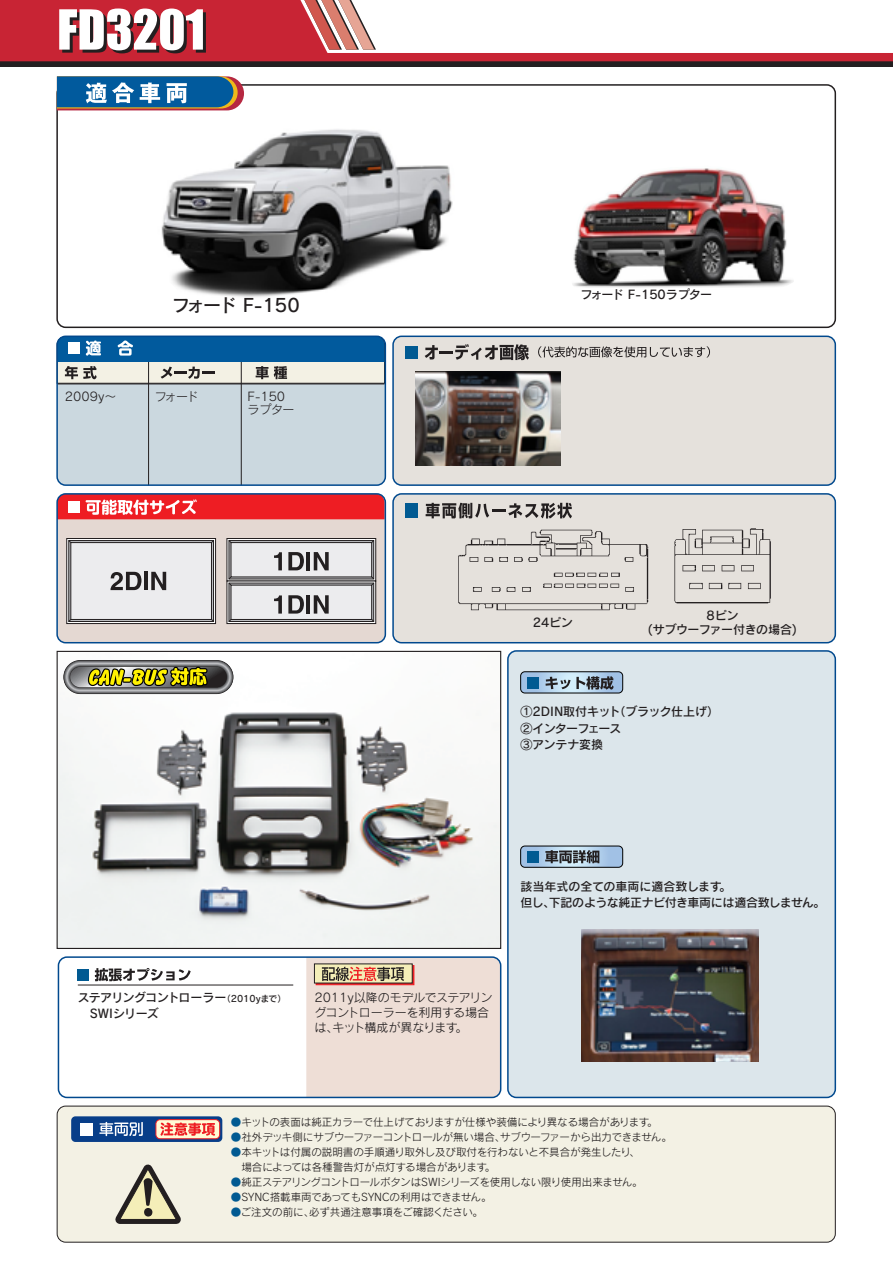
<style>
.page{position:relative;width:893px;height:1263px;background:#fff}
.page>*{position:absolute;margin:0;border:0;box-sizing:border-box;transform-origin:0 0}
.t1{font:51px "Impact";color:#fff}
.t2{font:18px "Rodin Pro DB";letter-spacing:-.08em;color:#231f20}
.t3{font:12px/16.5px "Rodin Pro DB";letter-spacing:-.025em;color:#231f20}
.t4{font:12px/15px "Rodin Pro M";letter-spacing:-.005em;color:#231f20}
.t5{font:12px/16.5px "Rodin Pro DB";letter-spacing:-.05em;color:#231f20}
.t6{font:10.5px/15px "Rodin Pro M";color:#231f20}
.t7{font:10.5px "Rodin Pro M";letter-spacing:-.03em;color:#231f20}
.t8{font:10.5px "Rodin Pro M";letter-spacing:-.04em;color:#231f20}
.s1{font-size:9px}
.s2{color:#015a92}
</style>
<div class="page">
<svg style="left:0;top:61px;width:893px;height:6px;background:#2b1f21"></svg>
<svg style="left:0;top:0;width:893px;height:61px"></svg>
<div style="left:57px;top:494px;width:328px;height:149px;background:#e4d8d2;border-radius:9px"></div>
<div style="left:57px;top:336px;width:328px;height:149px;background:#cbd8df;border-radius:9px"></div>
<div style="left:57px;top:1106px;width:778px;height:136px;background:#f3f1e4;border-radius:9px"></div>
<div style="left:57px;top:1106px;width:778px;height:136px;border:1px solid #231f20;border-radius:9px"></div>
<div style="left:393px;top:336px;width:442px;height:149px;background:#e5e1dc;border-radius:9px"></div>
<div style="left:392px;top:336px;width:444px;height:150px;border:2px solid #01498e;border-radius:9px"></div>
<div style="left:393px;top:494px;width:442px;height:149px;background:#e5e1dc;border-radius:9px"></div>
<div style="left:392px;top:493px;width:444px;height:150px;border:2px solid #01498e;border-radius:9px"></div>
<hr style="left:148px;top:336px;width:1px;height:149px;background:#231f20">
<hr style="left:241px;top:336px;width:1px;height:149px;background:#231f20">
<div style="left:56px;top:84px;width:780px;height:244px;border:2px solid #231f20;border-radius:9px"></div>
<div style="left:56px;top:493px;width:330px;height:150px;border:2px solid #01498e;border-radius:9px"></div>
<hr style="left:58px;top:384px;width:327px;height:1px;background:#231f20">
<div style="left:508px;top:651px;width:327px;height:446px;background:#dce6eb;border-radius:9px"></div>
<div style="left:507px;top:650px;width:329px;height:448px;border:2px solid #01498e;border-radius:9px"></div>
<div style="left:56px;top:336px;width:330px;height:150px;border:2px solid #01498e;border-radius:9px"></div>
<div style="left:58px;top:956px;width:443px;height:142px;border:2px solid #01498e;border-radius:9px"></div>
<img style="left:161px;top:129px;width:292px;height:168px">
<img style="left:573px;top:168px;width:221px;height:120px">
<img style="left:416px;top:372px;width:144px;height:93px">
<img style="left:458px;top:528px;width:313px;height:83px">
<img style="left:582px;top:929px;width:176px;height:132px">
<img style="left:59px;top:660px;width:440px;height:287px">
<div style="left:57px;top:651px;width:444px;height:298px;border:1px solid #231f20"></div>
<svg style="left:57px;top:76px;width:187px;height:34px;background:#4b799f"></svg>
<div style="left:405px;top:346px;width:13px;height:13px;background:#015a92"></div>
<svg style="left:425px;top:344px;width:104px;height:16px"></svg>
<div style="left:405px;top:504px;width:13px;height:14px;background:#015a92"></div>
<svg style="left:426px;top:503px;width:146px;height:15px"></svg>
<svg style="left:115px;top:1164px;width:66px;height:60px"></svg>
<div style="left:144px;top:1208px;width:8px;height:9px;background:#231f20;border-radius:50%"></div>
<div style="left:71px;top:1116px;width:151px;height:26px;background:#083e89;border-radius:4px"></div>
<div style="left:156px;top:1119px;width:64px;height:20px;background:#fffbd6;border-radius:4px"></div>
<div style="left:156px;top:1119px;width:64px;height:20px;border:1px solid #ee1d23;border-radius:4px"></div>
<svg style="left:160px;top:1122px;width:55px;height:14px"></svg>
<div style="left:80px;top:1122px;width:13px;height:13px;background:#fff"></div>
<svg style="left:99px;top:1122px;width:44px;height:14px"></svg>
<div style="left:77px;top:969px;width:12px;height:12px;background:#015a92"></div>
<svg style="left:95px;top:968px;width:96px;height:13px"></svg>
<hr style="left:78px;top:985px;width:215px;height:1px;background:#231f20">
<svg style="left:306px;top:957px;width:195px;height:140px;background:#e7d6cd"></svg>
<svg style="left:57px;top:336px;width:328px;height:48px;background:#6895b2"></svg>
<svg style="left:57px;top:494px;width:328px;height:25px;background:#e8373f"></svg>
<div style="left:520px;top:671px;width:103px;height:22px;border:1px solid #000;border-radius:4px"></div>
<svg style="left:521px;top:672px;width:102px;height:21px;background:#87a1b7"></svg>
<svg style="left:521px;top:846px;width:102px;height:21px;background:#8099b0"></svg>
<svg style="left:538px;top:346px;width:172px;height:11px"></svg>
<svg style="left:67px;top:538px;width:149px;height:86px"></svg>
<svg style="left:69px;top:540px;width:145px;height:82px"></svg>
<div style="left:71px;top:542px;width:141px;height:78px;background:#ececee;border:1px solid #231f20"></div>
<svg style="left:110px;top:572px;width:31px;height:18px"></svg>
<hr style="left:144px;top:572px;width:4px;height:18px;background:#231f20">
<svg style="left:151px;top:572px;width:15px;height:18px"></svg>
<svg style="left:227px;top:538px;width:149px;height:43px"></svg>
<svg style="left:229px;top:540px;width:145px;height:39px"></svg>
<div style="left:231px;top:542px;width:141px;height:35px;background:#ececee;border:1px solid #231f20"></div>
<svg style="left:227px;top:581px;width:149px;height:43px"></svg>
<svg style="left:229px;top:583px;width:145px;height:39px"></svg>
<div style="left:231px;top:585px;width:141px;height:35px;background:#ececee;border:1px solid #231f20"></div>
<svg style="left:229px;top:576px;width:2px;height:9px"></svg>
<svg style="left:371px;top:576px;width:3px;height:9px"></svg>
<svg style="left:274px;top:552px;width:8px;height:18px"></svg>
<svg style="left:288px;top:552px;width:16px;height:18px"></svg>
<hr style="left:306px;top:552px;width:4px;height:18px;background:#231f20">
<svg style="left:314px;top:552px;width:15px;height:18px"></svg>
<svg style="left:274px;top:595px;width:8px;height:19px"></svg>
<svg style="left:288px;top:595px;width:16px;height:19px"></svg>
<hr style="left:306px;top:595px;width:4px;height:19px;background:#231f20">
<svg style="left:314px;top:595px;width:15px;height:19px"></svg>
<svg style="left:70px;top:667px;width:157px;height:20px"></svg>
<svg style="left:87px;top:605px;width:127px;height:113px"></svg>
<h1 class="t1" style="left:57px;top:-10px;width:149px">FD3201</h1>
<h2 class="t2" style="left:172px;top:293px;width:129px">フォード F-150</h2>
<p class="t4" style="left:65px;top:388px;width:53px">2009y～</p>
<p class="t4" style="left:155px;top:388px;width:45px">フォード</p>
<p class="t4" style="left:248px;top:389px;width:48px;line-height:13.5px">F-150ラプター</p>
<p class="t3" style="left:581px;top:286px;width:133px">フォード F-150ラプター</p>
<p class="t3" style="left:533px;top:613px;width:41px">24ピン</p>
<p class="t3" style="left:648px;top:608px;width:151px;line-height:13.5px;text-align:center">8ピン<br>(サブウーファー付きの場合)</p>
<p class="t3" style="left:521px;top:703px;width:200px">①2DIN取付キット（ブラック仕上げ）<br>②インターフェース<br>③アンテナ変換</p>
<p class="t3" style="left:521px;top:877px;width:306px">該当年式の全ての車両に適合致します。<br>但し、下記のような純正ナビ付き車両には適合致しません。</p>
<p class="t5" style="left:78px;top:989px;width:210px">ステアリングコントローラー<span class="s1">（2010yまで）</span>　SWIシリーズ</p>
<p class="t4" style="left:314px;top:989px;width:179px">2011y以降のモデルでステアリングコントローラーを利用する場合は、キット構成が異なります。</p>
<p class="t6" style="left:231px;top:1114px;width:428px"><span class="s2">●</span>キットの表面は純正カラーで仕上げておりますが仕様や装備により異なる場合があります。</p>
<p class="t7" style="left:231px;top:1130px;width:443px"><span class="s2">●</span>社外デッキ側にサブウーファーコントロールが無い場合、サブウーファーから出力できません。</p>
<p class="t6" style="left:231px;top:1144px;width:410px"><span class="s2">●</span>本キットは付属の説明書の手順通り取外し及び取付を行わないと不具合が発生したり、　場合によっては各種警告灯が点灯する場合があります。</p>
<p class="t8" style="left:231px;top:1175px;width:413px"><span class="s2">●</span>純正ステアリングコントロールボタンはSWIシリーズを使用しない限り使用出来ません。</p>
<p class="t6" style="left:231px;top:1189px;width:262px"><span class="s2">●</span>SYNC搭載車両であってもSYNCの利用はできません。</p>
<p class="t6" style="left:231px;top:1204px;width:253px"><span class="s2">●</span>ご注文の前に、必ず共通注意事項をご確認ください。</p>
</div>
